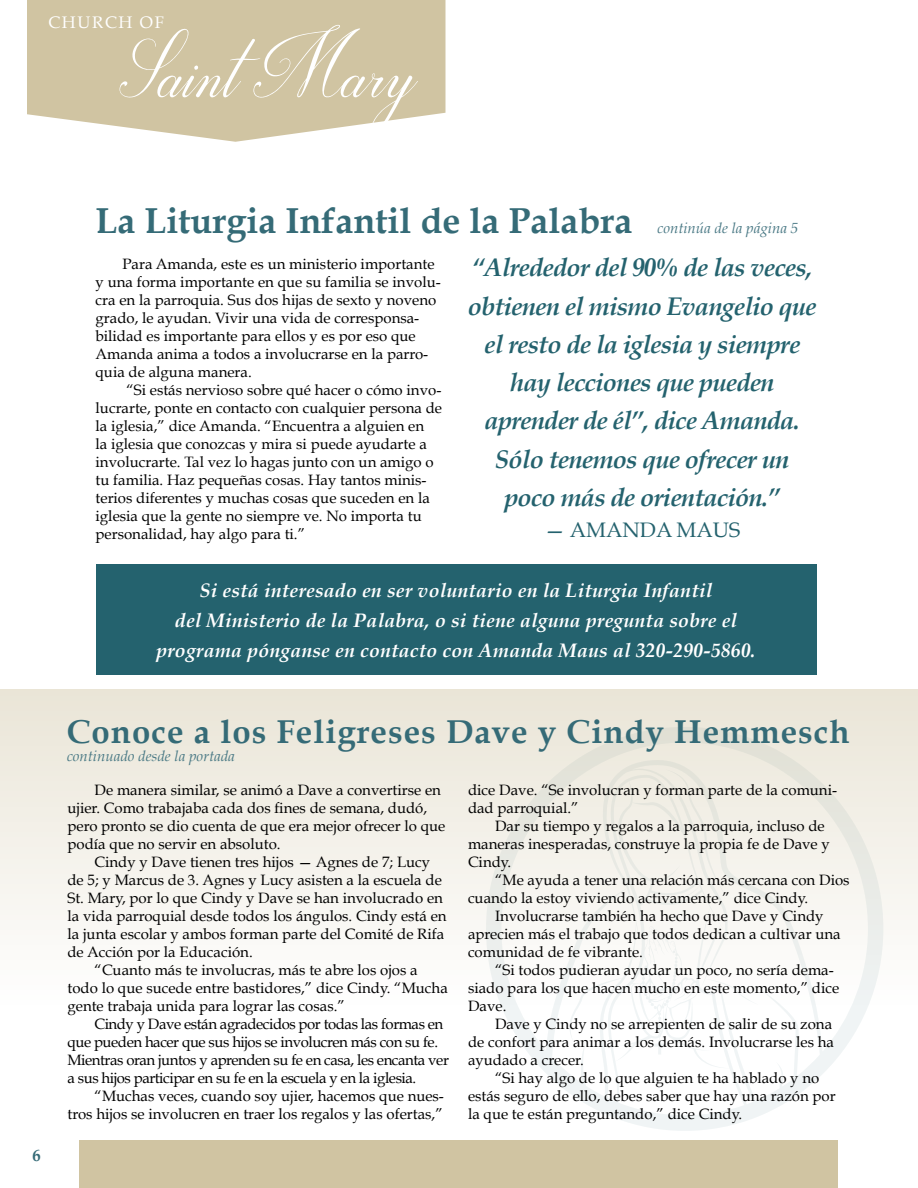
<style>
.page{position:relative;width:918px;height:1188px;background:#fff}
.page>*{position:absolute;margin:0;border:0;box-sizing:border-box;transform-origin:0 0}
.t1{font:88.8px "Darleston";color:#fff}
.t2{font:700 36px "Book Antiqua";color:#356b77}
.t3{font:700 33px "Book Antiqua";letter-spacing:.03em;color:#356b77}
.t4{font:italic 700 25.5px/38.2px "Book Antiqua";letter-spacing:-.03em;color:#24626e;text-align:center}
.t5{font:21px "Book Antiqua";color:#24626e}
.t6{font:italic 700 19.5px/30px "Book Antiqua";letter-spacing:.01em;color:#fff;text-align:center}
.t7{font:16.8px "Book Antiqua";letter-spacing:.1em;color:#fff}
.t8{font:700 16.5px "Book Antiqua";color:#356b77}
.t9{font:15px/18px "Book Antiqua";color:#000}
.t10{font:15px "Book Antiqua";letter-spacing:-.03em;color:#000}
.t11{font:italic 15px "Book Antiqua";color:#4a7985}
.s1{font-weight:400;font-style:italic;font-size:15px;color:#4a7985}
</style>
<div class="page">
<div style="left:79px;top:1141px;width:758px;height:47px;background:#d0c4a2"></div>
<svg style="left:502px;top:1008px;width:365px;height:123px"></svg>
<svg style="left:27px;top:0;width:419px;height:142px;background:#d4caab"></svg>
<div style="left:0;top:689px;width:918px;height:319px;background:linear-gradient(to bottom,#e9e5d6,#fdfefe)"></div>
<div style="left:96px;top:565px;width:720px;height:110px;background:#24626e"></div>
<p class="t7" style="left:48px;top:12px;width:117px">CHURCH OF</p>
<h1 class="t1" style="left:119px;top:19px;width:300px">Saint Mary</h1>
<p class="t8" style="left:32px;top:1146px;width:10px">6</p>
<h2 class="t2" style="left:96px;top:200px;width:704px">La Liturgia Infantil de la Palabra <span class="s1">continúa de la página 5</span></h2>
<p class="t9" style="left:96px;top:255px;width:347px;text-indent:27px">Para Amanda, este es un ministerio importante y una forma importante en que su familia se involu&shy;cra en la parroquia. Sus dos hijas de sexto y noveno grado, le ayudan. Vivir una vida de corresponsa&shy;bilidad es importante para ellos y es por eso que Amanda anima a todos a involucrarse en la parro&shy;quia de alguna manera.</p>
<p class="t9" style="left:96px;top:381px;width:348px;text-indent:31px">“Si estás nervioso sobre qué hacer o cómo invo&shy;lucrarte, ponte en contacto con cualquier persona de la iglesia,” dice Amanda. “Encuentra a alguien en<br>la iglesia que conozcas y mira si puede ayudarte a involucrarte. Tal vez lo hagas junto con un amigo o tu familia. Haz pequeñas cosas. Hay tantos minis&shy;terios diferentes y muchas cosas que suceden en la iglesia que la gente no siempre ve. No importa tu personalidad, hay algo para ti.”</p>
<h3 class="t4" style="left:468px;top:249px;width:350px">“Alrededor del 90% de las veces, obtienen el mismo Evangelio que el resto de la iglesia y siempre hay lecciones que pueden aprender de él”, dice Amanda.<br>Sólo tenemos que ofrecer un poco más de orientación.”</h3>
<h3 class="t5" style="left:544px;top:517px;width:197px">— AMANDA MAUS</h3>
<h3 class="t6" style="left:156px;top:575px;width:601px">Si está interesado en ser voluntario en la Liturgia Infantil<br>del Ministerio de la Palabra, o si tiene alguna pregunta sobre el programa pónganse en contacto con Amanda Maus al 320-290-5860.</h3>
<h3 class="t3" style="left:67px;top:712px;width:785px">Conoce a los Feligreses Dave y Cindy Hemmesch</h3>
<p class="t11" style="left:67px;top:747px;width:170px">continuado desde la portada</p>
<p class="t9" style="left:68px;top:781px;width:379px;text-indent:27px">De manera similar, se animó a Dave a convertirse en ujier. Como trabajaba cada dos fines de semana, dudó, pero pronto se dio cuenta de que era mejor ofrecer lo que podía que no servir en absoluto.</p>
<p class="t9" style="left:94px;top:853px;width:337px">Cindy y Dave tienen tres hijos — Agnes de 7; Lucy</p>
<p class="t9" style="left:68px;top:871px;width:376px">de 5; y Marcus de 3. Agnes y Lucy asisten a la escuela de</p>
<p class="t9" style="left:68px;top:889px;width:377px">St. Mary, por lo que Cindy y Dave se han involucrado en</p>
<p class="t9" style="left:68px;top:907px;width:381px">la vida parroquial desde todos los ángulos. Cindy está en</p>
<p class="t9" style="left:68px;top:925px;width:378px">la junta escolar y ambos forman parte del Comité de Rifa</p>
<p class="t9" style="left:68px;top:943px;width:187px">de Acción por la Educación.</p>
<p class="t9" style="left:94px;top:961px;width:325px">“Cuanto más te involucras, más te abre los ojos a</p>
<p class="t9" style="left:68px;top:979px;width:382px">todo lo que sucede entre bastidores,” dice Cindy. “Mucha</p>
<p class="t9" style="left:68px;top:997px;width:279px">gente trabaja unida para lograr las cosas.”</p>
<p class="t10" style="left:94px;top:1015px;width:350px">Cindy y Dave están agradecidos por todas las formas en</p>
<p class="t10" style="left:68px;top:1033px;width:372px">que pueden hacer que sus hijos se involucren más con su fe.</p>
<p class="t10" style="left:68px;top:1051px;width:383px">Mientras oran juntos y aprenden su fe en casa, les encanta ver</p>
<p class="t10" style="left:68px;top:1069px;width:350px">a sus hijos participar en su fe en la escuela y en la iglesia.</p>
<p class="t9" style="left:94px;top:1087px;width:351px">“Muchas veces, cuando soy ujier, hacemos que nues-</p>
<p class="t9" style="left:67px;top:1105px;width:377px">tros hijos se involucren en traer los regalos y las ofertas,”</p>
<p class="t9" style="left:468px;top:781px;width:371px">dice Dave. “Se involucran y forman parte de la comuni&shy;dad parroquial.”</p>
<p class="t9" style="left:468px;top:817px;width:363px;text-indent:27px">Dar su tiempo y regalos a la parroquia, incluso de maneras inesperadas, construye la propia fe de Dave y<br>Cindy.</p>
<p class="t9" style="left:495px;top:871px;width:356px">“Me ayuda a tener una relación más cercana con Dios</p>
<p class="t9" style="left:468px;top:889px;width:342px">cuando la estoy viviendo activamente,” dice Cindy.</p>
<p class="t9" style="left:495px;top:907px;width:330px">Involucrarse también ha hecho que Dave y Cindy</p>
<p class="t9" style="left:468px;top:925px;width:374px">aprecien más el trabajo que todos dedican a cultivar una</p>
<p class="t9" style="left:468px;top:943px;width:176px">comunidad de fe vibrante.</p>
<p class="t9" style="left:495px;top:961px;width:340px">“Si todos pudieran ayudar un poco, no sería dema-</p>
<p class="t9" style="left:468px;top:979px;width:373px">siado para los que hacen mucho en este momento,” dice</p>
<p class="t9" style="left:468px;top:997px;width:40px">Dave.</p>
<p class="t9" style="left:495px;top:1015px;width:339px">Dave y Cindy no se arrepienten de salir de su zona</p>
<p class="t9" style="left:468px;top:1033px;width:368px">de confort para animar a los demás. Involucrarse les ha</p>
<p class="t9" style="left:468px;top:1051px;width:117px">ayudado a crecer.</p>
<p class="t9" style="left:495px;top:1069px;width:326px">“Si hay algo de lo que alguien te ha hablado y no</p>
<p class="t9" style="left:468px;top:1087px;width:369px">estás seguro de ello, debes saber que hay una razón por</p>
<p class="t9" style="left:468px;top:1105px;width:276px">la que te están preguntando,” dice Cindy.</p>
</div>
